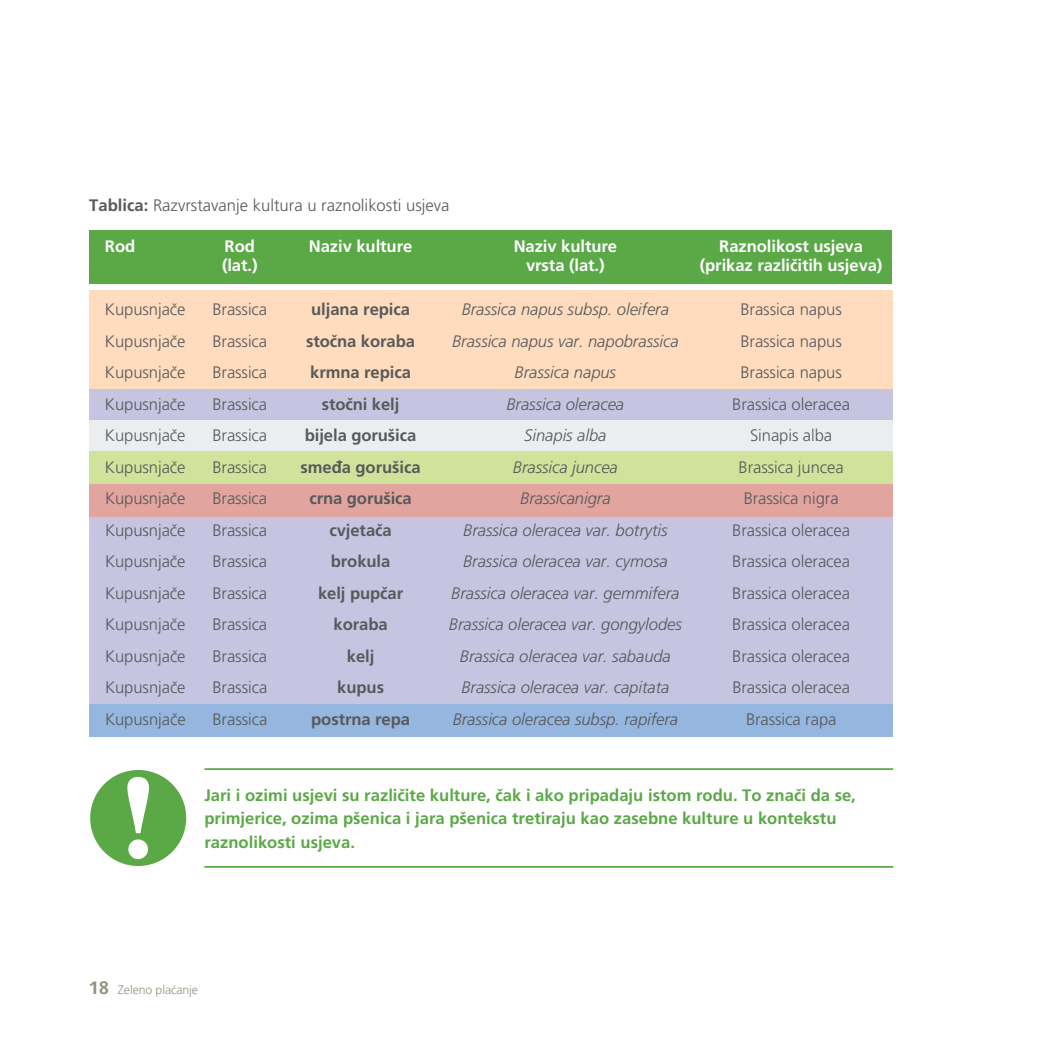
<style>
.page{position:relative;width:1042px;height:1042px;background:#fff}
.page>*{position:absolute;margin:0;border:0;box-sizing:border-box;transform-origin:0 0}
.t1{font:300 16.62px "Frutiger";letter-spacing:-.005em;color:#58595b}
.t2{font:italic 300 16.62px "Frutiger";letter-spacing:-.005em;color:#58595b}
.t3{font:700 16.62px/23.6px "Frutiger Roman";color:#5aa846}
.t4{font:700 16.62px "Frutiger Roman";letter-spacing:-.005em;color:#58595b}
.t5{font:700 16.62px "Frutiger Roman";letter-spacing:-.005em;color:#fff}
.t6{font:300 12.25px "Frutiger";letter-spacing:-.005em;color:#93917c}
.s1{font-family:"Frutiger Roman";font-weight:700}
.s2{font-family:"Vectora";font-weight:700;font-size:17.5px}
</style>
<div class="page">
<div style="left:89px;top:385px;width:804px;height:352px;background:#c7c4e2"></div>
<div style="left:89px;top:420px;width:804px;height:32px;background:#ecedef"></div>
<div style="left:89px;top:484px;width:804px;height:32px;background:#e1a49e"></div>
<div style="left:89px;top:705px;width:804px;height:32px;background:#95b6df"></div>
<div style="left:89px;top:290px;width:804px;height:98px;background:#fedcbd"></div>
<div style="left:89px;top:769px;width:98px;height:98px;background:#5aa846;border-radius:50%"></div>
<div style="left:88px;top:768px;width:100px;height:100px;border:2px solid #fff;border-radius:50%"></div>
<div style="left:128px;top:839px;width:20px;height:20px;background:#fff;border-radius:50%"></div>
<svg style="left:127px;top:777px;width:22px;height:56px"></svg>
<hr style="left:204px;top:768px;width:689px;height:2px;background:#5aa846">
<hr style="left:204px;top:866px;width:689px;height:2px;background:#5aa846">
<div style="left:89px;top:452px;width:804px;height:32px;background:#d1e39b"></div>
<div style="left:89px;top:231px;width:803px;height:53px;background:#5aa846"></div>
<p class="t1" style="left:89px;top:196px;width:362px"><span class="s1">Tablica:</span> Razvrstavanje kultura u raznolikosti usjeva</p>
<p class="t5" style="left:105px;top:237px;width:32px">Rod</p>
<p class="t5" style="left:225px;top:237px;width:32px">Rod</p>
<p class="t5" style="left:309px;top:237px;width:105px">Naziv kulture</p>
<p class="t5" style="left:514px;top:237px;width:105px">Naziv kulture</p>
<p class="t5" style="left:719px;top:237px;width:145px">Raznolikost usjeva</p>
<p class="t5" style="left:222px;top:256px;width:37px">(lat.)</p>
<p class="t5" style="left:526px;top:256px;width:80px">vrsta (lat.)</p>
<p class="t5" style="left:700px;top:256px;width:184px">(prikaz različitih usjeva)</p>
<p class="t1" style="left:105px;top:300px;width:82px">Kupusnjače</p>
<p class="t1" style="left:212px;top:300px;width:56px">Brassica</p>
<p class="t4" style="left:311px;top:300px;width:100px">uljana repica</p>
<p class="t2" style="left:462px;top:300px;width:209px">Brassica napus subsp. oleifera</p>
<p class="t1" style="left:740px;top:300px;width:103px">Brassica napus</p>
<p class="t1" style="left:105px;top:331px;width:82px">Kupusnjače</p>
<p class="t1" style="left:212px;top:331px;width:56px">Brassica</p>
<p class="t4" style="left:306px;top:331px;width:110px">stočna koraba</p>
<p class="t2" style="left:452px;top:331px;width:228px">Brassica napus var. napobrassica</p>
<p class="t1" style="left:740px;top:331px;width:103px">Brassica napus</p>
<p class="t1" style="left:105px;top:363px;width:82px">Kupusnjače</p>
<p class="t1" style="left:212px;top:363px;width:56px">Brassica</p>
<p class="t4" style="left:310px;top:363px;width:102px">krmna repica</p>
<p class="t2" style="left:515px;top:363px;width:103px">Brassica napus</p>
<p class="t1" style="left:740px;top:363px;width:103px">Brassica napus</p>
<p class="t1" style="left:105px;top:394px;width:82px">Kupusnjače</p>
<p class="t1" style="left:212px;top:394px;width:56px">Brassica</p>
<p class="t4" style="left:322px;top:394px;width:79px">stočni kelj</p>
<p class="t2" style="left:506px;top:394px;width:119px">Brassica oleracea</p>
<p class="t1" style="left:732px;top:394px;width:119px">Brassica oleracea</p>
<p class="t1" style="left:105px;top:426px;width:82px">Kupusnjače</p>
<p class="t1" style="left:212px;top:426px;width:56px">Brassica</p>
<p class="t4" style="left:305px;top:426px;width:113px">bijela gorušica</p>
<p class="t2" style="left:524px;top:426px;width:84px">Sinapis alba</p>
<p class="t1" style="left:750px;top:426px;width:84px">Sinapis alba</p>
<p class="t1" style="left:105px;top:457px;width:82px">Kupusnjače</p>
<p class="t1" style="left:212px;top:457px;width:56px">Brassica</p>
<p class="t4" style="left:301px;top:457px;width:121px">smeđa gorušica</p>
<p class="t2" style="left:513px;top:457px;width:107px">Brassica juncea</p>
<p class="t1" style="left:738px;top:457px;width:107px">Brassica juncea</p>
<p class="t1" style="left:105px;top:489px;width:82px">Kupusnjače</p>
<p class="t1" style="left:212px;top:489px;width:56px">Brassica</p>
<p class="t4" style="left:309px;top:489px;width:104px">crna gorušica</p>
<p class="t2" style="left:520px;top:489px;width:92px">Brassicanigra</p>
<p class="t1" style="left:744px;top:489px;width:96px">Brassica nigra</p>
<p class="t1" style="left:105px;top:520px;width:82px">Kupusnjače</p>
<p class="t1" style="left:212px;top:520px;width:56px">Brassica</p>
<p class="t4" style="left:329px;top:520px;width:64px">cvjetača</p>
<p class="t2" style="left:463px;top:520px;width:206px">Brassica oleracea var. botrytis</p>
<p class="t1" style="left:732px;top:520px;width:119px">Brassica oleracea</p>
<p class="t1" style="left:105px;top:552px;width:82px">Kupusnjače</p>
<p class="t1" style="left:212px;top:552px;width:56px">Brassica</p>
<p class="t4" style="left:331px;top:552px;width:61px">brokula</p>
<p class="t2" style="left:463px;top:552px;width:206px">Brassica oleracea var. cymosa</p>
<p class="t1" style="left:732px;top:552px;width:119px">Brassica oleracea</p>
<p class="t1" style="left:105px;top:583px;width:82px">Kupusnjače</p>
<p class="t1" style="left:212px;top:583px;width:56px">Brassica</p>
<p class="t4" style="left:318px;top:583px;width:87px">kelj pupčar</p>
<p class="t2" style="left:451px;top:583px;width:230px">Brassica oleracea var. gemmifera</p>
<p class="t1" style="left:732px;top:583px;width:119px">Brassica oleracea</p>
<p class="t1" style="left:105px;top:615px;width:82px">Kupusnjače</p>
<p class="t1" style="left:212px;top:615px;width:56px">Brassica</p>
<p class="t4" style="left:333px;top:615px;width:56px">koraba</p>
<p class="t2" style="left:449px;top:615px;width:234px">Brassica oleracea var. gongylodes</p>
<p class="t1" style="left:732px;top:615px;width:119px">Brassica oleracea</p>
<p class="t1" style="left:105px;top:646px;width:82px">Kupusnjače</p>
<p class="t1" style="left:212px;top:646px;width:56px">Brassica</p>
<p class="t4" style="left:347px;top:646px;width:29px">kelj</p>
<p class="t2" style="left:460px;top:646px;width:212px">Brassica oleracea var. sabauda</p>
<p class="t1" style="left:732px;top:646px;width:119px">Brassica oleracea</p>
<p class="t1" style="left:105px;top:678px;width:82px">Kupusnjače</p>
<p class="t1" style="left:212px;top:678px;width:56px">Brassica</p>
<p class="t4" style="left:337px;top:678px;width:48px">kupus</p>
<p class="t2" style="left:461px;top:678px;width:210px">Brassica oleracea var. capitata</p>
<p class="t1" style="left:732px;top:678px;width:119px">Brassica oleracea</p>
<p class="t1" style="left:105px;top:709px;width:82px">Kupusnjače</p>
<p class="t1" style="left:212px;top:709px;width:56px">Brassica</p>
<p class="t4" style="left:311px;top:709px;width:100px">postrna repa</p>
<p class="t2" style="left:453px;top:709px;width:227px">Brassica oleracea subsp. rapifera</p>
<p class="t1" style="left:746px;top:709px;width:92px">Brassica rapa</p>
<p class="t3" style="left:204px;top:783px;width:653px">Jari i ozimi usjevi su različite kulture, čak i ako pripadaju istom rodu. To znači da se, primjerice, ozima pšenica i jara pšenica tretiraju kao zasebne kulture u kontekstu raznolikosti usjeva.</p>
<p class="t6" style="left:88px;top:982px;width:111px"><span class="s2">18</span> Zeleno plaćanje</p>
</div>
